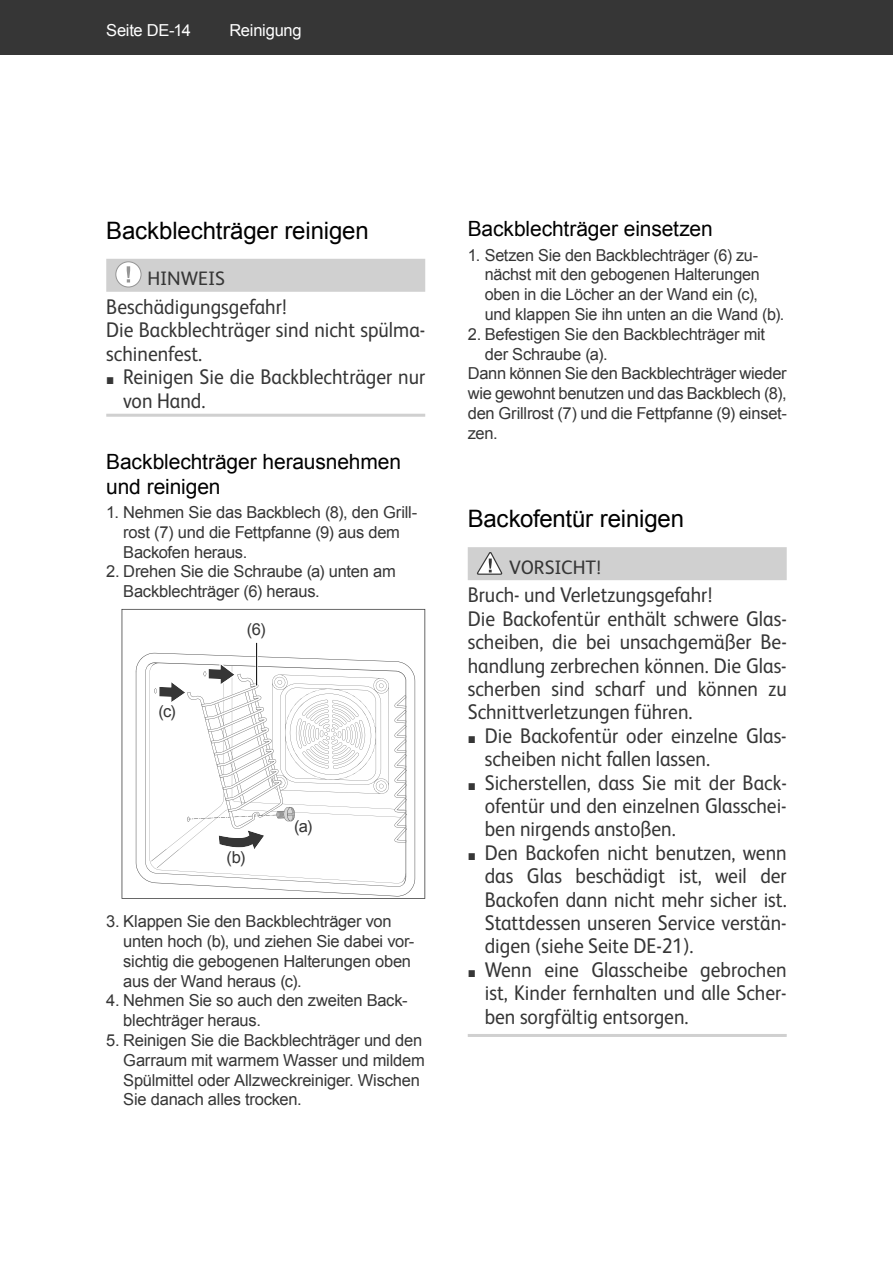
<style>
.page{position:relative;width:893px;height:1263px;background:#fff}
.page>*{position:absolute;margin:0;border:0;box-sizing:border-box;transform-origin:0 0}
.t1{font:24px "Arial";letter-spacing:-.005em;color:#000}
.t2{font:21.3px/23.4px "FS Albert";color:#363636;scale:.92 1}
.t3{font:21px/25.2px "Arial";letter-spacing:-.005em;color:#000}
.t4{font:19.5px "FS Albert";color:#363636}
.t5{font:16.5px/19.8px "Arial";letter-spacing:-.015em;color:#363636}
.t6{font:16.5px "Arial";letter-spacing:-.015em;color:#fff}
.s1{font-family:"Arial";font-size:14.7px}
</style>
<div class="page">
<div style="left:0;top:0;width:893px;height:54px;background:#363636"></div>
<div style="left:106px;top:259px;width:319px;height:33px;background:#d0d0d0"></div>
<hr style="left:106px;top:414px;width:319px;height:3px;background:#d0d0d0">
<div style="left:116px;top:262px;width:25px;height:25px;background:#fff;border-radius:50%"></div>
<div style="left:116px;top:262px;width:25px;height:25px;border:1px solid #949494;border-radius:50%"></div>
<svg style="left:127px;top:266px;width:3px;height:17px"></svg>
<svg style="left:122px;top:609px;width:303px;height:290px"></svg>
<hr style="left:255px;top:643px;width:3px;height:42px;background:#fff">
<hr style="left:256px;top:643px;width:1px;height:42px;background:#000">
<div style="left:468px;top:547px;width:319px;height:33px;background:#d0d0d0"></div>
<hr style="left:468px;top:1034px;width:319px;height:3px;background:#d0d0d0">
<svg style="left:477px;top:552px;width:26px;height:23px"></svg>
<p class="t6" style="left:106px;top:22px;width:86px">Seite DE-14</p>
<p class="t6" style="left:229px;top:22px;width:74px">Reinigung</p>
<h1 class="t1" style="left:106px;top:217px;width:264px">Backblechträger reinigen</h1>
<p class="t4" style="left:147px;top:271px;width:79px">HINWEIS</p>
<p class="t2" style="left:106px;top:297px;width:348px">Beschädigungsgefahr!<br>Die Backblechträger sind nicht spülma&shy;schinenfest.</p>
<p class="t2" style="left:123px;top:367px;width:330px;text-indent:-17px"><span class="s1">■</span> Reinigen Sie die Backblechträger nur von Hand.</p>
<p class="t3" style="left:106px;top:449px;width:296px">Backblechträger herausnehmen und reinigen</p>
<p class="t5" style="left:123px;top:502px;width:296px;text-indent:-17px">1. Nehmen Sie das Backblech (8), den Grill&shy;rost (7) und die Fettpfanne (9) aus dem<br>Backofen heraus.</p>
<p class="t5" style="left:123px;top:562px;width:274px;text-indent:-17px">2. Drehen Sie die Schraube (a) unten am<br>Backblechträger (6) heraus.</p>
<p class="t5" style="left:247px;top:619px;width:20px">(6)</p>
<p class="t5" style="left:159px;top:701px;width:19px">(c)</p>
<p class="t5" style="left:227px;top:847px;width:20px">(b)</p>
<p class="t5" style="left:294px;top:816px;width:20px">(a)</p>
<p class="t5" style="left:123px;top:912px;width:292px;text-indent:-17px">3. Klappen Sie den Backblechträger von unten hoch (b), und ziehen Sie dabei vor&shy;sichtig die gebogenen Halterungen oben aus der Wand heraus (c).</p>
<p class="t5" style="left:123px;top:991px;width:286px;text-indent:-17px">4. Nehmen Sie so auch den zweiten Back&shy;blechträger heraus.</p>
<p class="t5" style="left:123px;top:1030px;width:303px;text-indent:-17px">5. Reinigen Sie die Backblechträger und den Garraum mit warmem Wasser und mildem Spülmittel oder Allzweckreiniger. Wischen Sie danach alles trocken.</p>
<p class="t3" style="left:468px;top:217px;width:247px">Backblechträger einsetzen</p>
<p class="t5" style="left:485px;top:245px;width:301px;text-indent:-17px">1. Setzen Sie den Backblechträger (6) zu&shy;nächst mit den gebogenen Halterungen oben in die Löcher an der Wand ein (c), und klappen Sie ihn unten an die Wand (b).</p>
<p class="t5" style="left:468px;top:324px;width:299px">2. Befestigen Sie den Backblechträger mit</p>
<p class="t5" style="left:485px;top:344px;width:124px">der Schraube (a).</p>
<p class="t5" style="left:468px;top:364px;width:320px">Dann können Sie den Backblechträger wieder</p>
<p class="t5" style="left:468px;top:384px;width:320px">wie gewohnt benutzen und das Backblech (8),</p>
<p class="t5" style="left:468px;top:403px;width:321px">den Grillrost (7) und die Fettpfanne (9) einset-</p>
<p class="t5" style="left:468px;top:423px;width:32px">zen.</p>
<h1 class="t1" style="left:468px;top:505px;width:218px">Backofentür reinigen</h1>
<p class="t4" style="left:509px;top:560px;width:93px">VORSICHT!</p>
<p class="t2" style="left:468px;top:585px;width:348px">Bruch- und Verletzungsgefahr!<br>Die Back ofentür enthält schwere Glas&shy;scheiben, die bei unsachgemäßer Be&shy;handlung zerbrechen können. Die Glas&shy;scherben sind scharf und können zu Schnittverletzungen führen.</p>
<p class="t2" style="left:485px;top:726px;width:330px;text-indent:-17px"><span class="s1">■</span> Die Back ofentür oder einzelne Glas&shy;scheiben nicht fallen lassen.</p>
<p class="t2" style="left:485px;top:772px;width:330px;text-align:justify;text-indent:-17px"><span class="s1">■</span> Sicherstellen, dass Sie mit der Back&shy;ofentür und den einzelnen Glasschei&shy;ben nirgends anstoßen.</p>
<p class="t2" style="left:485px;top:843px;width:330px;text-align:justify;text-indent:-17px"><span class="s1">■</span> Den Backofen nicht benutzen, wenn das Glas beschädigt ist, weil der Backofen dann nicht mehr sicher ist.<br>Stattdessen unseren Service verstän&shy;digen (siehe Seite DE-21).</p>
<p class="t2" style="left:485px;top:960px;width:330px;text-align:justify;text-indent:-17px"><span class="s1">■</span> Wenn eine Glasscheibe gebrochen ist, Kinder fernhalten und alle Scher&shy;ben sorgfältig entsorgen.</p>
</div>
